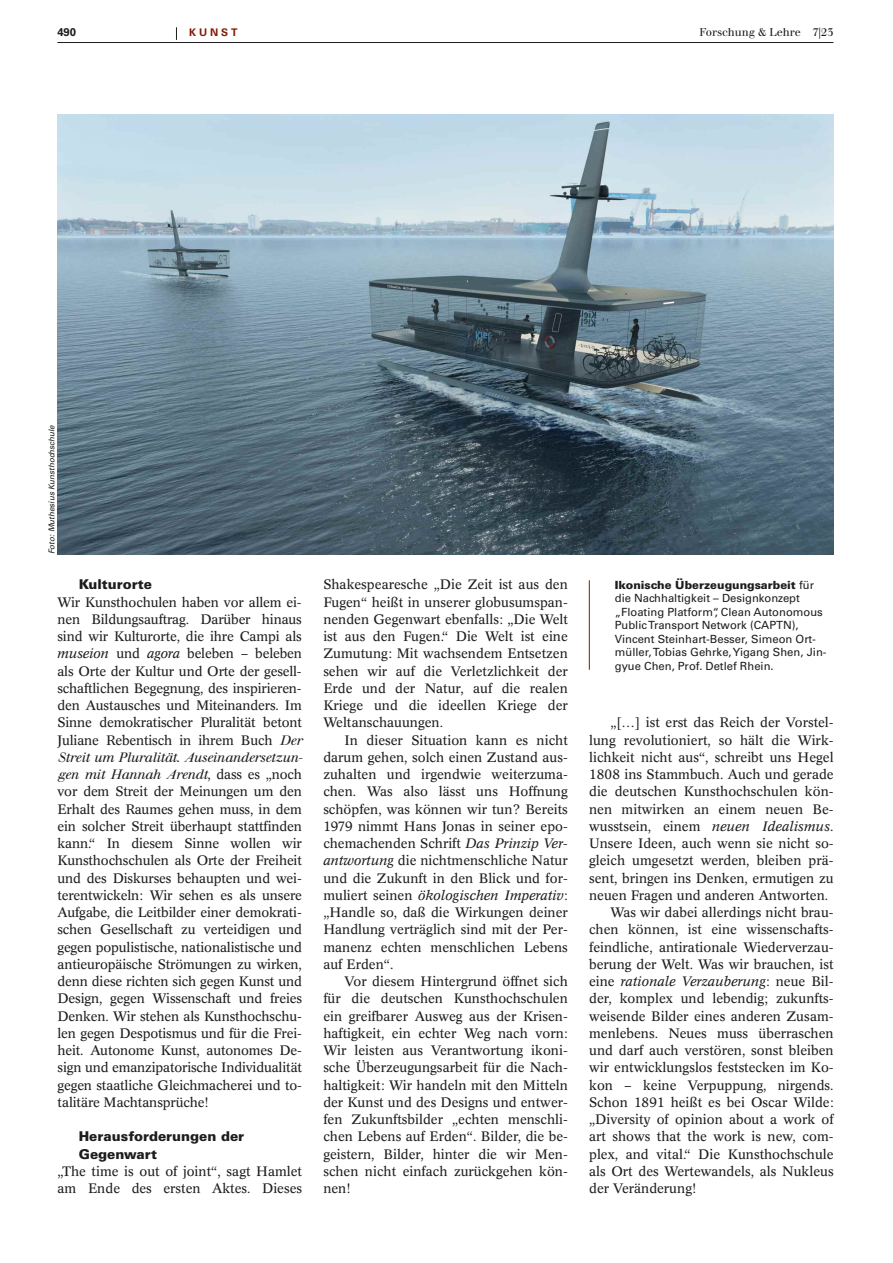
<style>
.page{position:relative;width:893px;height:1263px;background:#fff}
.page>*{position:absolute;margin:0;border:0;box-sizing:border-box;transform-origin:0 0}
.t1{font:13.5px/17.2px "Concorde BE";color:#1d1d1c;text-align:justify}
.t2{font:italic 13.5px/17.2px "Walbaum";letter-spacing:-.01em;color:#1d1d1c}
.t3{font:900 13.5px/17.2px "Univers LT";color:#1d1d1c}
.t4{font:italic 13.5px "Concorde BE";color:#1d1d1c}
.t5{font:11.25px/13.5px "Univers LT";color:#1d1d1c}
.t6{font:11.25px "Walbaum";color:#1d1d1c}
.t7{font:700 11.25px "Univers LT";color:#1d1d1c}
.t8{font:700 10.5px "Univers LT";letter-spacing:.28em;color:#851800}
.t9{font:italic 8.1px "Univers LT";color:#1d1d1c}
.s1{font-style:italic}
.s2{font-family:"Walbaum";font-style:italic}
.s3{font-family:"Concorde BE";font-style:normal}
.s4{font-weight:900}
.s5{font-style:normal}
</style>
<div class="page">
<hr style="left:57px;top:42px;width:776px;height:1px;background:#1d1d1c">
<svg style="left:176px;top:27px;width:1px;height:13px"></svg>
<img style="left:57px;top:115px;width:776px;height:440px">
<hr style="left:589px;top:580px;width:1px;height:90px;background:#851800">
<p class="t7" style="left:57px;top:28px;width:20px">490</p>
<p class="t8" style="left:189px;top:28px;width:50px">KUNST</p>
<p class="t6" style="left:699px;top:28px;width:135px">Forschung &amp; Lehre 7|23</p>
<p class="t9" style="left:49px;top:554px;width:130px;rotate:-90deg">Foto: Muthesius Kunsthochschule</p>
<p class="t3" style="left:79px;top:577px;width:75px">Kulturorte</p>
<p class="t1" style="left:57px;top:594px;width:246px">Wir Kunsthochulen haben vor allem ei&shy;nen Bildungsauftrag. Darüber hinaus sind wir Kulturorte, die ihre Campi als <span class="s1">museion</span> und <span class="s1">agora</span> beleben – beleben als Orte der Kultur und Orte der gesell&shy;schaftlichen Begegnung, des inspirieren&shy;den Austausches und Miteinanders. Im Sinne demokratischer Pluralität betont Juliane Rebentisch in ihrem Buch <span class="s2">Der</span></p>
<p class="t2" style="left:57px;top:750px;width:246px">Streit um Pluralität. Auseinandersetzun&shy;gen mit Hannah Arendt<span class="s3">, dass es „noch</span></p>
<p class="t1" style="left:57px;top:784px;width:246px">vor dem Streit der Meinungen um den Erhalt des Raumes gehen muss, in dem ein solcher Streit überhaupt stattfinden kann.“ In diesem Sinne wollen wir Kunsthochschulen als Orte der Freiheit und des Diskurses behaupten und wei&shy;terentwickeln: Wir sehen es als unsere Aufgabe, die Leitbilder einer demokrati&shy;schen Gesellschaft zu verteidigen und gegen populistische, nationalistische und antieuropäische Strömungen zu wirken, denn diese richten sich gegen Kunst und Design, gegen Wissenschaft und freies Denken. Wir stehen als Kunsthochschu&shy;len gegen Despotismus und für die Frei&shy;heit. Autonome Kunst, autonomes De&shy;sign und emanzipatorische Individualität gegen staatliche Gleichmacherei und to&shy;talitäre Machtansprüche!</p>
<p class="t3" style="left:79px;top:1129px;width:167px">Herausforderungen der<br>Gegenwart</p>
<p class="t1" style="left:58px;top:1163px;width:246px">„The time is out of joint“, sagt Hamlet am Ende des ersten Aktes. Dieses</p>
<p class="t1" style="left:323px;top:577px;width:246px">Shakespearesche „Die Zeit ist aus den Fugen“ heißt in unserer globusumspan&shy;nenden Gegenwart ebenfalls: „Die Welt ist aus den Fugen.“ Die Welt ist eine Zumutung: Mit wachsendem Entsetzen sehen wir auf die Verletzlichkeit der Erde und der Natur, auf die realen Kriege und die ideellen Kriege der Weltanschauungen.</p>
<p class="t1" style="left:323px;top:732px;width:246px;text-indent:21px">In dieser Situation kann es nicht darum gehen, solch einen Zustand aus&shy;zuhalten und irgendwie weiterzuma&shy;chen. Was also lässt uns Hoffnung schöpfen, was können wir tun? Bereits 1979 nimmt Hans Jonas in seiner epo&shy;chemachenden Schrift <span class="s1">Das Prinzip Ver&shy;antwortung</span> die nichtmenschliche Natur und die Zukunft in den Blick und for&shy;muliert seinen <span class="s1">ökologischen Imperativ</span>: „Handle so, daß die Wirkungen deiner Handlung verträglich sind mit der Per&shy;manenz echten menschlichen Lebens auf Erden“.</p>
<p class="t1" style="left:323px;top:974px;width:246px;text-indent:21px">Vor diesem Hintergrund öffnet sich für die deutschen Kunsthochschulen ein greifbarer Ausweg aus der Krisen&shy;haftigkeit, ein echter Weg nach vorn:<br>Wir leisten aus Verantwortung ikoni&shy;sche Überzeugungsarbeit für die Nach&shy;haltigkeit: Wir handeln mit den Mitteln der Kunst und des Designs und entwer&shy;fen Zukunftsbilder „echten menschli&shy;chen Lebens auf Erden“. Bilder, die be&shy;geistern, Bilder, hinter die wir Men&shy;schen nicht einfach zurückgehen kön&shy;nen!</p>
<p class="t5" style="left:615px;top:579px;width:213px"><span class="s4">Ikonische Überzeugungsarbeit</span> für die Nachhaltigkeit – Designkonzept „Floating Platform“, Clean Autonomous PublicTransport Network (CAPTN), Vincent Steinhart-Besser, Simeon Ort&shy;müller,Tobias Gehrke,Yigang Shen, Jin&shy;gyue Chen, Prof. Detlef Rhein.</p>
<p class="t1" style="left:610px;top:715px;width:225px">„[…] ist erst das Reich der Vorstel-</p>
<p class="t1" style="left:589px;top:732px;width:246px">lung revolutioniert, so hält die Wirk-</p>
<p class="t1" style="left:589px;top:749px;width:246px">lichkeit nicht aus“, schreibt uns Hegel</p>
<p class="t1" style="left:589px;top:767px;width:246px">1808 ins Stammbuch. Auch und gerade</p>
<p class="t1" style="left:589px;top:784px;width:246px">die deutschen Kunsthochschulen kön-</p>
<p class="t1" style="left:589px;top:801px;width:246px">nen mitwirken an einem neuen Be-</p>
<p class="t1" style="left:589px;top:818px;width:246px">wusstsein, einem <span class="s1">neuen Idealismus</span>.</p>
<p class="t1" style="left:589px;top:836px;width:246px">Unsere Ideen, auch wenn sie nicht so-</p>
<p class="t1" style="left:589px;top:853px;width:246px">gleich umgesetzt werden, bleiben prä-</p>
<p class="t1" style="left:589px;top:870px;width:246px">sent, bringen ins Denken, ermutigen zu</p>
<p class="t1" style="left:589px;top:887px;width:241px">neuen Fragen und anderen Antworten.</p>
<p class="t1" style="left:610px;top:905px;width:225px">Was wir dabei allerdings nicht brau-</p>
<p class="t1" style="left:589px;top:922px;width:246px">chen können, ist eine wissenschafts-</p>
<p class="t1" style="left:589px;top:939px;width:246px">feindliche, antirationale Wiederverzau-</p>
<p class="t1" style="left:589px;top:956px;width:246px">berung der Welt. Was wir brauchen, ist</p>
<p class="t4" style="left:589px;top:976px;width:246px"><span class="s5">eine</span> rationale Verzauberung<span class="s5">: neue Bil-</span></p>
<p class="t1" style="left:589px;top:991px;width:246px">der, komplex und lebendig; zukunfts-</p>
<p class="t1" style="left:589px;top:1008px;width:246px">weisende Bilder eines anderen Zusam-</p>
<p class="t1" style="left:589px;top:1025px;width:246px">menlebens. Neues muss überraschen</p>
<p class="t1" style="left:589px;top:1043px;width:246px">und darf auch verstören, sonst bleiben</p>
<p class="t1" style="left:589px;top:1060px;width:246px">wir entwicklungslos feststecken im Ko-</p>
<p class="t1" style="left:589px;top:1077px;width:246px">kon – keine Verpuppung, nirgends.</p>
<p class="t1" style="left:589px;top:1094px;width:246px">Schon 1891 heißt es bei Oscar Wilde:</p>
<p class="t1" style="left:589px;top:1112px;width:246px">„Diversity of opinion about a work of</p>
<p class="t1" style="left:589px;top:1129px;width:246px">art shows that the work is new, com-</p>
<p class="t1" style="left:589px;top:1146px;width:246px">plex, and vital.“ Die Kunsthochschule</p>
<p class="t1" style="left:589px;top:1163px;width:246px">als Ort des Wertewandels, als Nukleus</p>
<p class="t1" style="left:589px;top:1181px;width:108px">der Veränderung!</p>
</div>
